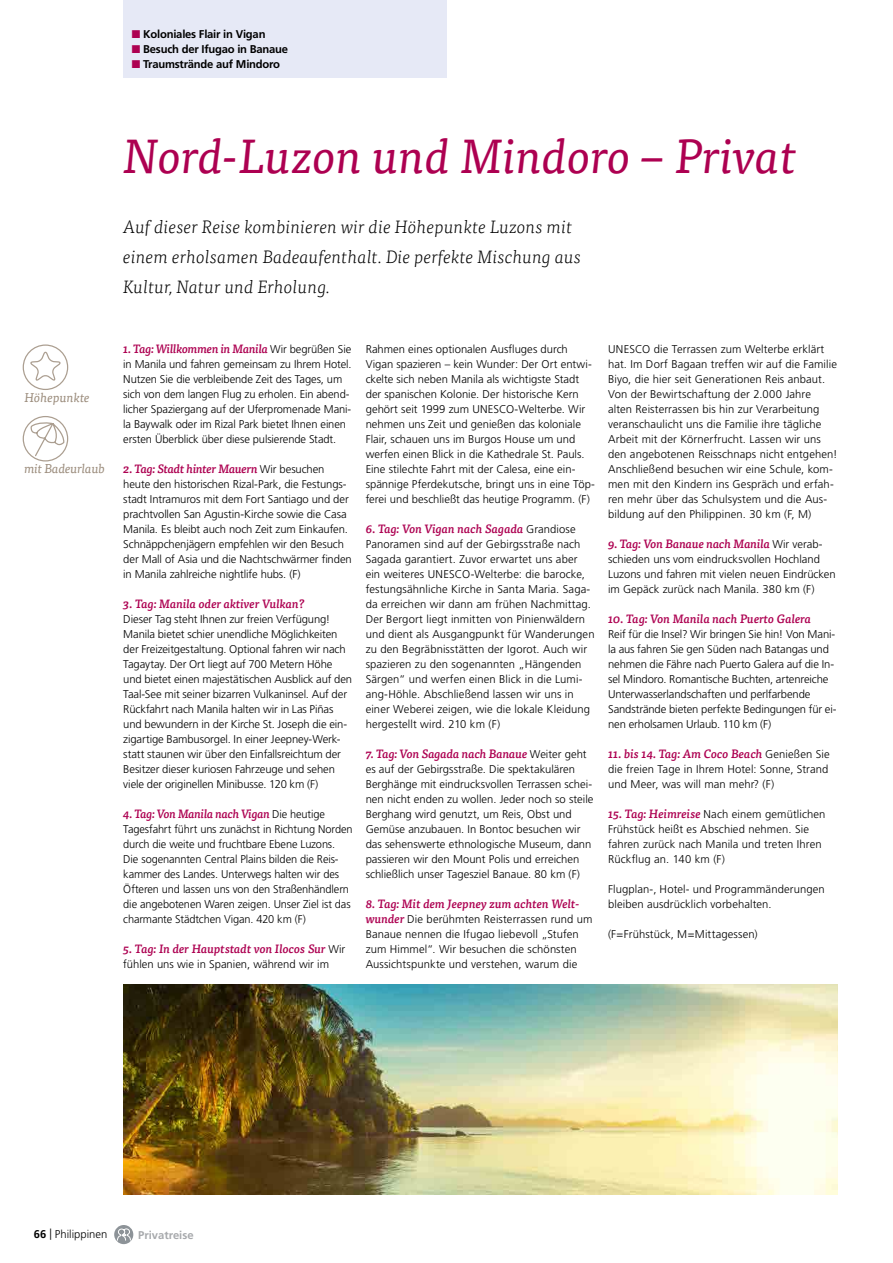
<style>
.page{position:relative;width:893px;height:1263px;background:#fff}
.page>*{position:absolute;margin:0;border:0;box-sizing:border-box;transform-origin:0 0}
.t1{font:italic 48px "Tisa OT";color:#ad0051}
.t2{font:italic 300 18px/30px "Tisa OT";letter-spacing:.005em;color:#000}
.t3{font:italic 12.75px "Tisa OT";letter-spacing:-.015em;color:#9b8c7c}
.t4{font:italic 500 12px "Tisa OT";letter-spacing:-.01em;color:#ad0051}
.t5{font:300 11.25px/15px "Frutiger";color:#000}
.t6{font:700 11.25px "Frutiger";letter-spacing:-.02em;color:#000}
.t7{font:700 11.25px "Frutiger";color:#a7a9ac}
.s1{color:#ad0051}
.s2{font-family:"Frutiger";font-weight:300;font-style:normal;font-size:11.25px;color:#000}
.s3{font-family:"Tisa OT";font-weight:500;font-style:italic;font-size:12px;color:#ad0051}
.s4{font-weight:700}
</style>
<div class="page">
<div style="left:123px;top:0;width:323px;height:78px;background:#e6e9f6"></div>
<img style="left:123px;top:984px;width:715px;height:210px">
<svg style="left:114px;top:1225px;width:19px;height:19px"></svg>
<svg style="left:117px;top:1228px;width:14px;height:13px"></svg>
<div style="left:23px;top:416px;width:45px;height:45px;border:1px solid #ab9e90;border-radius:50%"></div>
<svg style="left:30px;top:421px;width:35px;height:36px"></svg>
<div style="left:23px;top:344px;width:45px;height:46px;border:1px solid #ab9e90;border-radius:50%"></div>
<svg style="left:29px;top:352px;width:33px;height:30px"></svg>
<p class="t6" style="left:132px;top:28px;width:135px"><span class="s1">■</span> Koloniales Flair in Vigan</p>
<p class="t6" style="left:132px;top:43px;width:158px"><span class="s1">■</span> Besuch der Ifugao in Banaue</p>
<p class="t6" style="left:132px;top:58px;width:150px"><span class="s1">■</span> Traumstrände auf Mindoro</p>
<p class="t3" style="left:24px;top:390px;width:67px">Höhepunkte</p>
<p class="t3" style="left:24px;top:461px;width:82px">mit Badeurlaub</p>
<h1 class="t1" style="left:123px;top:128px;width:675px">Nord-Luzon und Mindoro – Privat</h1>
<h2 class="t2" style="left:123px;top:212px;width:459px">Auf dieser Reise kombinieren wir die Höhepunkte Luzons mit einem erholsamen Badeaufenthalt. Die perfekte Mischung aus<br>Kultur, Natur und Erholung.</h2>
<p class="t4" style="left:123px;top:342px;width:229px">1. Tag: Willkommen in Manila <span class="s2">Wir begrüßen Sie</span></p>
<p class="t5" style="left:123px;top:357px;width:230px">in Manila und fahren gemeinsam zu Ihrem Hotel.<br>Nutzen Sie die verbleibende Zeit des Tages, um sich von dem langen Flug zu erholen. Ein abend&shy;licher Spaziergang auf der Uferpromenade Mani&shy;la Baywalk oder im Rizal Park bietet Ihnen einen ersten Überblick über diese pulsierende Stadt.</p>
<p class="t4" style="left:123px;top:462px;width:203px">2. Tag: Stadt hinter Mauern <span class="s2">Wir besuchen</span></p>
<p class="t5" style="left:123px;top:477px;width:230px">heute den historischen Rizal-Park, die Festungs&shy;stadt Intramuros mit dem Fort Santiago und der prachtvollen San Agustin-Kirche sowie die Casa Manila. Es bleibt auch noch Zeit zum Einkaufen.<br>Schnäppchenjägern empfehlen wir den Besuch der Mall of Asia und die Nachtschwärmer finden in Manila zahlreiche nightlife hubs. (F)</p>
<p class="t4" style="left:123px;top:597px;width:183px">3. Tag: Manila oder aktiver Vulkan?</p>
<p class="t5" style="left:123px;top:612px;width:230px">Dieser Tag steht Ihnen zur freien Verfügung!<br>Manila bietet schier unendliche Möglichkeiten der Freizeitgestaltung. Optional fahren wir nach Tagaytay. Der Ort liegt auf 700 Metern Höhe und bietet einen majestätischen Ausblick auf den Taal-See mit seiner bizarren Vulkaninsel. Auf der Rückfahrt nach Manila halten wir in Las Piñas und bewundern in der Kirche St. Joseph die ein&shy;zigartige Bambusorgel. In einer Jeepney-Werk&shy;statt staunen wir über den Einfallsreichtum der Besitzer dieser kuriosen Fahrzeuge und sehen viele der originellen Minibusse. 120 km (F)</p>
<p class="t4" style="left:123px;top:807px;width:203px">4. Tag: Von Manila nach Vigan <span class="s2">Die heutige</span></p>
<p class="t5" style="left:123px;top:822px;width:231px">Tagesfahrt führt uns zunächst in Richtung Norden durch die weite und fruchtbare Ebene Luzons.<br>Die sogenannten Central Plains bilden die Reis&shy;kammer des Landes. Unterwegs halten wir des Öfteren und lassen uns von den Straßenhändlern die angebotenen Waren zeigen. Unser Ziel ist das charmante Städtchen Vigan. 420 km (F)</p>
<p class="t4" style="left:123px;top:942px;width:224px">5. Tag: In der Hauptstadt von Ilocos Sur <span class="s2">Wir</span></p>
<p class="t5" style="left:123px;top:957px;width:207px">fühlen uns wie in Spanien, während wir im</p>
<p class="t5" style="left:366px;top:342px;width:231px">Rahmen eines optionalen Ausfluges durch Vigan spazieren – kein Wunder: Der Ort entwi&shy;ckelte sich neben Manila als wichtigste Stadt der spanischen Kolonie. Der historische Kern gehört seit 1999 zum UNESCO-Welterbe. Wir nehmen uns Zeit und genießen das koloniale Flair, schauen uns im Burgos House um und werfen einen Blick in die Kathedrale St. Pauls.<br>Eine stilechte Fahrt mit der Calesa, eine ein&shy;spännige Pferdekutsche, bringt uns in eine Töp&shy;ferei und beschließt das heutige Programm. (F)</p>
<p class="t4" style="left:366px;top:522px;width:212px">6. Tag: Von Vigan nach Sagada <span class="s2">Grandiose</span></p>
<p class="t5" style="left:366px;top:537px;width:230px">Panoramen sind auf der Gebirgsstraße nach Sagada garantiert. Zuvor erwartet uns aber ein weiteres UNESCO-Welterbe: die barocke, festungsähnliche Kirche in Santa Maria. Saga&shy;da erreichen wir dann am frühen Nachmittag.<br>Der Bergort liegt inmitten von Pinienwäldern und dient als Ausgangpunkt für Wanderungen zu den Begräbnisstätten der Igorot. Auch wir spazieren zu den sogenannten „Hängenden Särgen“ und werfen einen Blick in die Lumi&shy;ang-Höhle. Abschließend lassen wir uns in einer Weberei zeigen, wie die lokale Kleidung hergestellt wird. 210 km (F)</p>
<p class="t4" style="left:366px;top:747px;width:222px">7. Tag: Von Sagada nach Banaue <span class="s2">Weiter geht</span></p>
<p class="t5" style="left:366px;top:762px;width:229px">es auf der Gebirgsstraße. Die spektakulären Berghänge mit eindrucksvollen Terrassen schei&shy;nen nicht enden zu wollen. Jeder noch so steile Berghang wird genutzt, um Reis, Obst und Gemüse anzubauen. In Bontoc besuchen wir das sehenswerte ethnologische Museum, dann passieren wir den Mount Polis und erreichen schließlich unser Tagesziel Banaue. 80 km (F)</p>
<p class="t4" style="left:366px;top:897px;width:215px">8. Tag: Mit dem Jeepney zum achten Welt-</p>
<p class="t5" style="left:366px;top:912px;width:228px"><span class="s3">wunder</span> Die berühmten Reisterrassen rund um Banaue nennen die Ifugao liebevoll „Stufen zum Himmel“. Wir besuchen die schönsten Aussichtspunkte und verstehen, warum die</p>
<p class="t5" style="left:608px;top:342px;width:231px">UNESCO die Terrassen zum Welterbe erklärt hat. Im Dorf Bagaan treffen wir auf die Familie Biyo, die hier seit Generationen Reis anbaut.<br>Von der Bewirtschaftung der 2.000 Jahre alten Reisterrassen bis hin zur Verarbeitung veranschaulicht uns die Familie ihre tägliche Arbeit mit der Körnerfrucht. Lassen wir uns den angebotenen Reisschnaps nicht entgehen!<br>Anschließend besuchen wir eine Schule, kom&shy;men mit den Kindern ins Gespräch und erfah&shy;ren mehr über das Schulsystem und die Aus&shy;bildung auf den Philippinen. 30 km (F, M)</p>
<p class="t4" style="left:608px;top:537px;width:216px">9. Tag: Von Banaue nach Manila <span class="s2">Wir verab-</span></p>
<p class="t5" style="left:608px;top:552px;width:229px">schieden uns vom eindrucksvollen Hochland<br>Luzons und fahren mit vielen neuen Eindrücken im Gepäck zurück nach Manila. 380 km (F)</p>
<p class="t4" style="left:608px;top:612px;width:205px">10. Tag: Von Manila nach Puerto Galera</p>
<p class="t5" style="left:608px;top:627px;width:230px">Reif für die Insel? Wir bringen Sie hin! Von Mani&shy;la aus fahren Sie gen Süden nach Batangas und nehmen die Fähre nach Puerto Galera auf die In&shy;sel Mindoro. Romantische Buchten, artenreiche Unterwasserlandschaften und perlfarbende Sandstrände bieten perfekte Bedingungen für ei&shy;nen erholsamen Urlaub. 110 km (F)</p>
<p class="t4" style="left:608px;top:747px;width:223px">11. bis 14. Tag: Am Coco Beach <span class="s2">Genießen Sie</span></p>
<p class="t5" style="left:608px;top:762px;width:222px">die freien Tage in Ihrem Hotel: Sonne, Strand und Meer, was will man mehr? (F)</p>
<p class="t5" style="left:608px;top:807px;width:219px"><span class="s3">15. Tag: Heimreise</span> Nach einem gemütlichen Frühstück heißt es Abschied nehmen. Sie fahren zurück nach Manila und treten Ihren Rückflug an. 140 km (F)</p>
<p class="t5" style="left:608px;top:882px;width:218px">Flugplan-, Hotel- und Programmänderungen bleiben ausdrücklich vorbehalten.</p>
<p class="t5" style="left:608px;top:927px;width:151px">(F=Frühstück, M=Mittagessen)</p>
<p class="t5" style="left:34px;top:1227px;width:75px"><span class="s4">66</span> | Philippinen</p>
<p class="t7" style="left:138px;top:1228px;width:57px">Privatreise</p>
</div>
